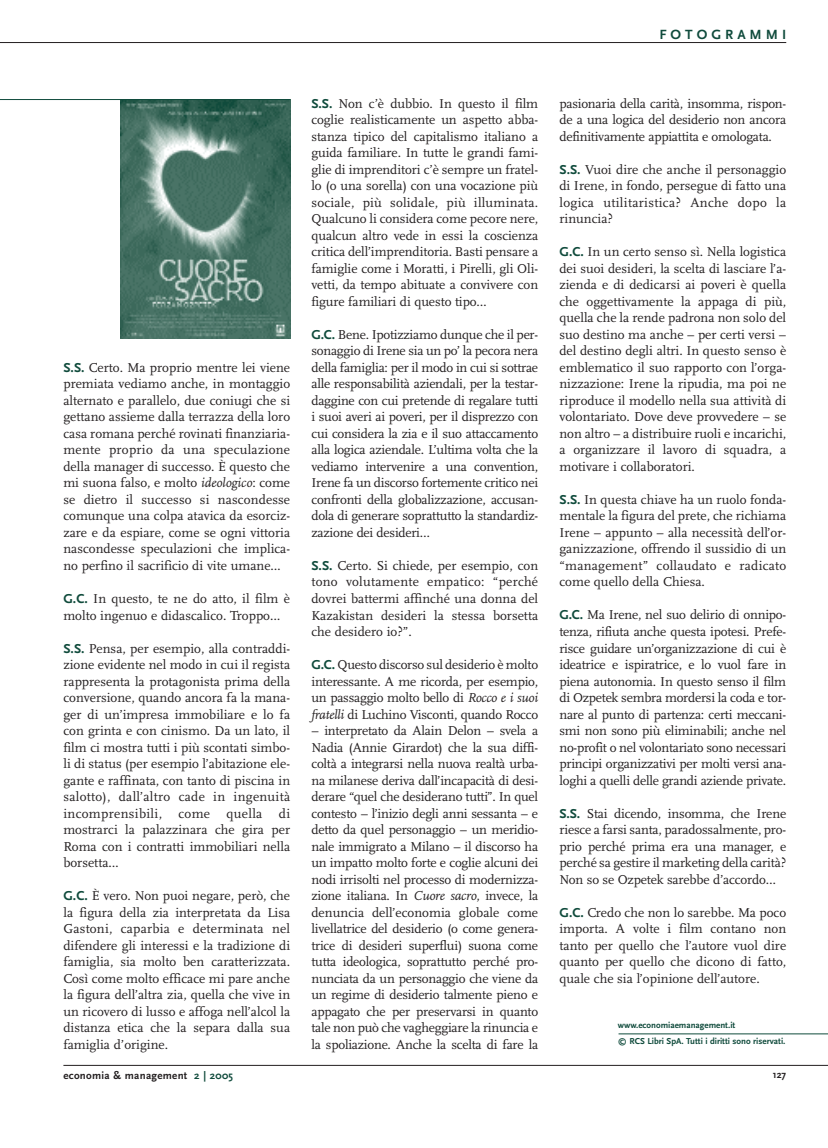
<style>
.page{position:relative;width:828px;height:1148px;background:#fff}
.page>*{position:absolute;margin:0;border:0;box-sizing:border-box;transform-origin:0 0}
.t1{font:700 13.95px "Scala Sans";letter-spacing:.285em;color:#104b3c}
.t2{font:13.5px/16.5px "Scala";color:#231f20;text-align:justify}
.t3{font:700 10.95px "Scala Sans";letter-spacing:.03em;color:#231f20}
.t4{font:700 10.5px "Scala Sans";color:#231f20;scale:.95 1}
.t5{font:700 9px/15.3px "Scala Sans";color:#104b3c}
.s1{font-family:"Scala Sans";font-weight:700;color:#104b3c}
.s2{font-style:italic}
.s3{color:#104b3c}
</style>
<div class="page">
<hr style="left:63px;top:1065px;width:765px;height:1px;background:#231f20">
<hr style="left:0;top:42px;width:786px;height:1px;background:#231f20">
<img style="left:120px;top:100px;width:170px;height:239px">
<hr style="left:619px;top:1033px;width:209px;height:1px;background:#104b3c">
<hr style="left:0;top:99px;width:290px;height:1px;background:#104b3c">
<p class="t1" style="left:659px;top:29px;width:128px">FOTOGRAMMI</p>
<p class="t2" style="left:63px;top:360px;width:228px"><span class="s1">S.S.</span> Certo. Ma proprio mentre lei viene premiata vediamo anche, in montaggio alternato e parallelo, due coniugi che si gettano assieme dalla terrazza della loro casa romana perché rovinati finanziaria&shy;mente proprio da una speculazione della manager di successo. È questo che mi suona falso, e molto <span class="s2">ideologico</span>: come se dietro il successo si nascondesse comunque una colpa atavica da esorciz&shy;zare e da espiare, come se ogni vittoria nascondesse speculazioni che implica&shy;no perfino il sacrificio di vite umane…</p>
<p class="t2" style="left:63px;top:591px;width:228px"><span class="s1">G.C.</span> In questo, te ne do atto, il film è molto ingenuo e didascalico. Troppo…</p>
<p class="t2" style="left:63px;top:641px;width:228px"><span class="s1">S.S.</span> Pensa, per esempio, alla contraddi&shy;zione evidente nel modo in cui il regista rappresenta la protagonista prima della conversione, quando ancora fa la mana&shy;ger di un’impresa immobiliare e lo fa con grinta e con cinismo. Da un lato, il film ci mostra tutti i più scontati simbo&shy;li di status (per esempio l’abitazione ele&shy;gante e raffinata, con tanto di piscina in salotto), dall’altro cade in ingenuità incomprensibili, come quella di mostrarci la palazzinara che gira per Roma con i contratti immobiliari nella borsetta…</p>
<p class="t2" style="left:63px;top:888px;width:228px"><span class="s1">G.C.</span> È vero. Non puoi negare, però, che la figura della zia interpretata da Lisa Gastoni, caparbia e determinata nel difendere gli interessi e la tradizione di famiglia, sia molto ben caratterizzata.<br>Così come molto efficace mi pare anche la figura dell’altra zia, quella che vive in un ricovero di lusso e affoga nell’alcol la distanza etica che la separa dalla sua famiglia d’origine.</p>
<p class="t2" style="left:311px;top:96px;width:228px"><span class="s1">S.S.</span> Non c’è dubbio. In questo il film coglie realisticamente un aspetto abba&shy;stanza tipico del capitalismo italiano a guida familiare. In tutte le grandi fami&shy;glie di imprenditori c’è sempre un fratel&shy;lo (o una sorella) con una vocazione più sociale, più solidale, più illuminata.<br>Qualcuno li considera come pecore nere, qualcun altro vede in essi la coscienza critica dell’imprenditoria. Basti pensare a famiglie come i Moratti, i Pirelli, gli Oli&shy;vetti, da tempo abituate a convivere con figure familiari di questo tipo…</p>
<p class="t2" style="left:311px;top:327px;width:228px"><span class="s1">G.C.</span> Bene. Ipotizziamo dunque che il per&shy;sonaggio di Irene sia un po’ la pecora nera della famiglia: per il modo in cui si sottrae alle responsabilità aziendali, per la testar&shy;daggine con cui pretende di regalare tutti i suoi averi ai poveri, per il disprezzo con cui considera la zia e il suo attaccamento alla logica aziendale. L’ultima volta che la vediamo intervenire a una convention, Irene fa un discorso fortemente critico nei confronti della globalizzazione, accusan&shy;dola di generare soprattutto la standardiz&shy;zazione dei desideri…</p>
<p class="t2" style="left:311px;top:558px;width:228px"><span class="s1">S.S.</span> Certo. Si chiede, per esempio, con tono volutamente empatico: “perché dovrei battermi affinché una donna del Kazakistan desideri la stessa borsetta che desidero io?”.</p>
<p class="t2" style="left:311px;top:657px;width:228px"><span class="s1">G.C.</span> Questo discorso sul desiderio è molto interessante. A me ricorda, per esempio, un passaggio molto bello di <span class="s2">Rocco e i suoi fratelli</span> di Luchino Visconti, quando Rocco</p>
<p class="t2" style="left:311px;top:723px;width:228px">– interpretato da Alain Delon – svela a Nadia (Annie Girardot) che la sua diffi&shy;coltà a integrarsi nella nuova realtà urba&shy;na milanese deriva dall’incapacità di desi&shy;derare “quel che desiderano tutti”. In quel contesto – l’inizio degli anni sessanta – e detto da quel personaggio – un meridio&shy;nale immigrato a Milano – il discorso ha un impatto molto forte e coglie alcuni dei nodi irrisolti nel processo di modernizza&shy;zione italiana. In <span class="s2">Cuore sacro</span>, invece, la denuncia dell’economia globale come livellatrice del desiderio (o come genera&shy;trice di desideri superflui) suona come tutta ideologica, soprattutto perché pro&shy;nunciata da un personaggio che viene da un regime di desiderio talmente pieno e appagato che per preservarsi in quanto tale non può che vagheggiare la rinuncia e la spoliazione. Anche la scelta di fare la</p>
<p class="t2" style="left:559px;top:96px;width:228px">pasionaria della carità, insomma, rispon&shy;de a una logica del desiderio non ancora definitivamente appiattita e omologata.</p>
<p class="t2" style="left:559px;top:162px;width:228px"><span class="s1">S.S.</span> Vuoi dire che anche il personaggio di Irene, in fondo, persegue di fatto una logica utilitaristica? Anche dopo la rinuncia?</p>
<p class="t2" style="left:559px;top:245px;width:228px"><span class="s1">G.C.</span> In un certo senso sì. Nella logistica dei suoi desideri, la scelta di lasciare l’a&shy;zienda e di dedicarsi ai poveri è quella che oggettivamente la appaga di più, quella che la rende padrona non solo del suo destino ma anche – per certi versi – del destino degli altri. In questo senso è emblematico il suo rapporto con l’orga&shy;nizzazione: Irene la ripudia, ma poi ne riproduce il modello nella sua attività di volontariato. Dove deve provvedere – se non altro – a distribuire ruoli e incarichi, a organizzare il lavoro di squadra, a motivare i collaboratori.</p>
<p class="t2" style="left:559px;top:492px;width:228px"><span class="s1">S.S.</span> In questa chiave ha un ruolo fonda&shy;mentale la figura del prete, che richiama Irene – appunto – alla necessità dell’or&shy;ganizzazione, offrendo il sussidio di un “management” collaudato e radicato come quello della Chiesa.</p>
<p class="t2" style="left:559px;top:608px;width:228px"><span class="s1">G.C.</span> Ma Irene, nel suo delirio di onnipo&shy;tenza, rifiuta anche questa ipotesi. Prefe&shy;risce guidare un’organizzazione di cui è ideatrice e ispiratrice, e lo vuol fare in piena autonomia. In questo senso il film di Ozpetek sembra mordersi la coda e tor&shy;nare al punto di partenza: certi meccani&shy;smi non sono più eliminabili; anche nel no-profit o nel volontariato sono necessari principi organizzativi per molti versi ana&shy;loghi a quelli delle grandi aziende private.</p>
<p class="t2" style="left:559px;top:806px;width:228px"><span class="s1">S.S.</span> Stai dicendo, insomma, che Irene riesce a farsi santa, paradossalmente, pro&shy;prio perché prima era una manager, e perché sa gestire il marketing della carità?<br>Non so se Ozpetek sarebbe d’accordo…</p>
<p class="t2" style="left:559px;top:905px;width:228px"><span class="s1">G.C.</span> Credo che non lo sarebbe. Ma poco importa. A volte i film contano non tanto per quello che l’autore vuol dire quanto per quello che dicono di fatto, quale che sia l’opinione dell’autore.</p>
<p class="t5" style="left:618px;top:1018px;width:169px">www.economiaemanagement.it<br>© RCS Libri SpA. Tutti i diritti sono riservati.</p>
<p class="t3" style="left:63px;top:1070px;width:171px">economia &amp; management <span class="s3">2 | 2005</span></p>
<p class="t4" style="left:773px;top:1070px;width:16px">127</p>
</div>
